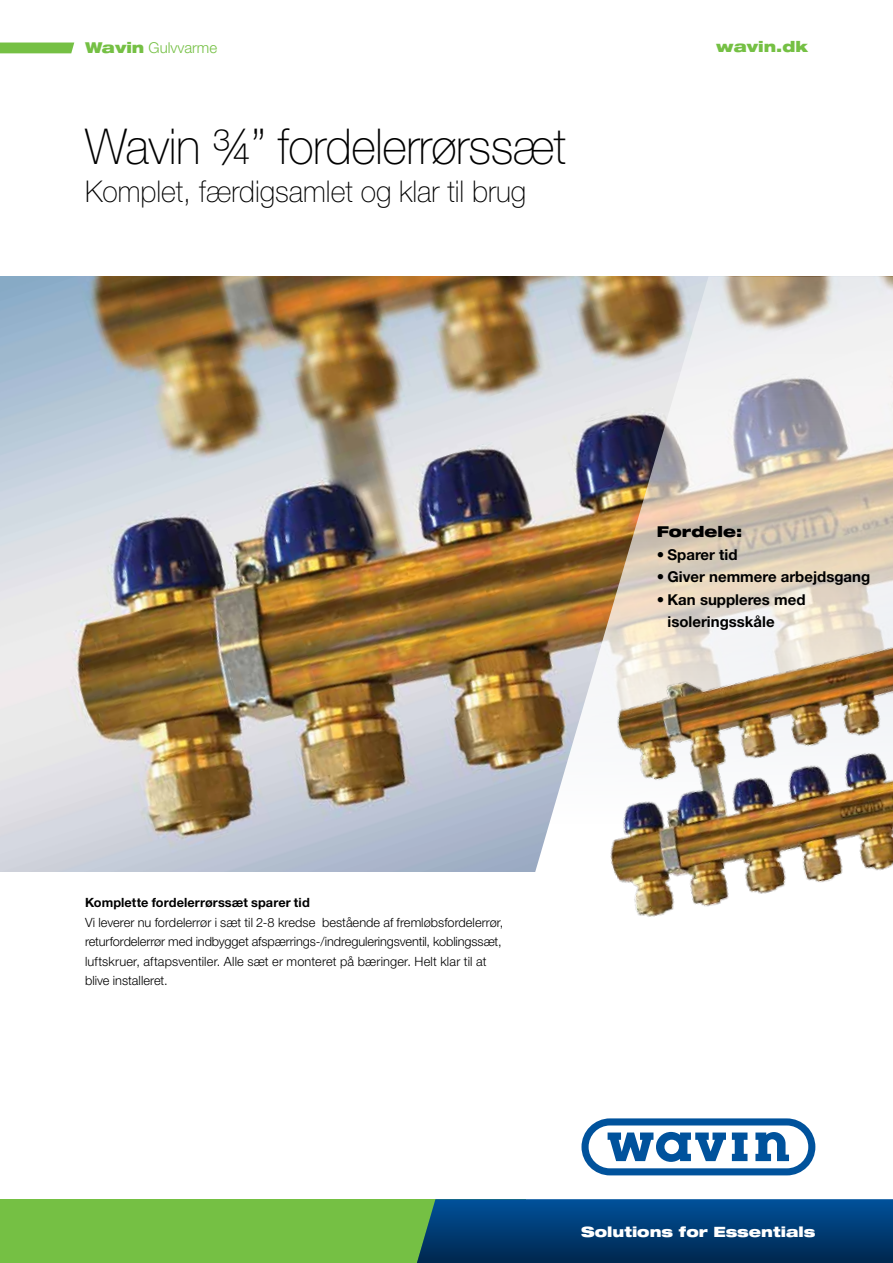
<style>
.page{position:relative;width:893px;height:1263px;background:#fff}
.page>*{position:absolute;margin:0;border:0;box-sizing:border-box;transform-origin:0 0}
.t1{font:100 49.5px "Helvetica Neue";letter-spacing:-.01em;color:#000;scale:.95 1}
.t2{font:100 30px "Helvetica Neue";color:#000;scale:.95 1}
.t3{font:700 15px/22.5px "Helvetica Neue";color:#000}
.t4{font:300 15px "Helvetica Neue";color:#75c044}
.t5{font:900 expanded 15px "Helvetica Neue";color:#000}
.t6{font:900 expanded 15px "Helvetica Neue";color:#75c044}
.t7{font:900 expanded 14.25px "Helvetica Neue";color:#fff}
.t8{font:300 12.75px/19.5px "Helvetica Neue";color:#000}
.t9{font:700 12.75px "Helvetica Neue";letter-spacing:.005em;color:#000}
.s1{font-weight:900;font-stretch:expanded}
</style>
<div class="page">
<img style="left:0;top:276px;width:463px;height:596px">
<div style="left:0;top:1199px;width:525px;height:64px;background:#75c044"></div>
<svg style="left:581px;top:1118px;width:234px;height:57px"></svg>
<svg style="left:417px;top:1199px;width:476px;height:64px;background:#033f72"></svg>
<img style="left:463px;top:276px;width:430px;height:596px">
<svg style="left:0;top:43px;width:74px;height:10px"></svg>
<img style="left:464px;top:521px;width:429px;height:396px">
<p class="t4" style="left:85px;top:39px;width:134px"><span class="s1">Wavin</span> Gulvvarme</p>
<p class="t6" style="left:716px;top:37px;width:93px">wavin.dk</p>
<h1 class="t1" style="left:85px;top:118px;width:508px">Wavin ¾” fordelerrørssæt</h1>
<h2 class="t2" style="left:85px;top:174px;width:466px">Komplet, færdigsamlet og klar til brug</h2>
<p class="t5" style="left:657px;top:522px;width:87px">Fordele:</p>
<p class="t3" style="left:657px;top:543px;width:82px">• Sparer tid</p>
<p class="t3" style="left:657px;top:565px;width:215px">• Giver nemmere arbejdsgang</p>
<p class="t3" style="left:667px;top:588px;width:140px;text-indent:-10px">• Kan suppleres med isoleringsskåle</p>
<p class="t9" style="left:85px;top:895px;width:226px">Komplette fordelerrørssæt sparer tid</p>
<p class="t8" style="left:85px;top:912px;width:420px">Vi leverer nu fordelerrør i sæt til 2-8 kredse bestående af fremløbsfordelerrør, returfordelerrør med indbygget afspærrings-/indreguleringsventil, koblingssæt, luftskruer, aftapsventiler. Alle sæt er monteret på bæringer. Helt klar til at blive installeret.</p>
<p class="t7" style="left:581px;top:1222px;width:236px">Solutions for Essentials</p>
</div>
